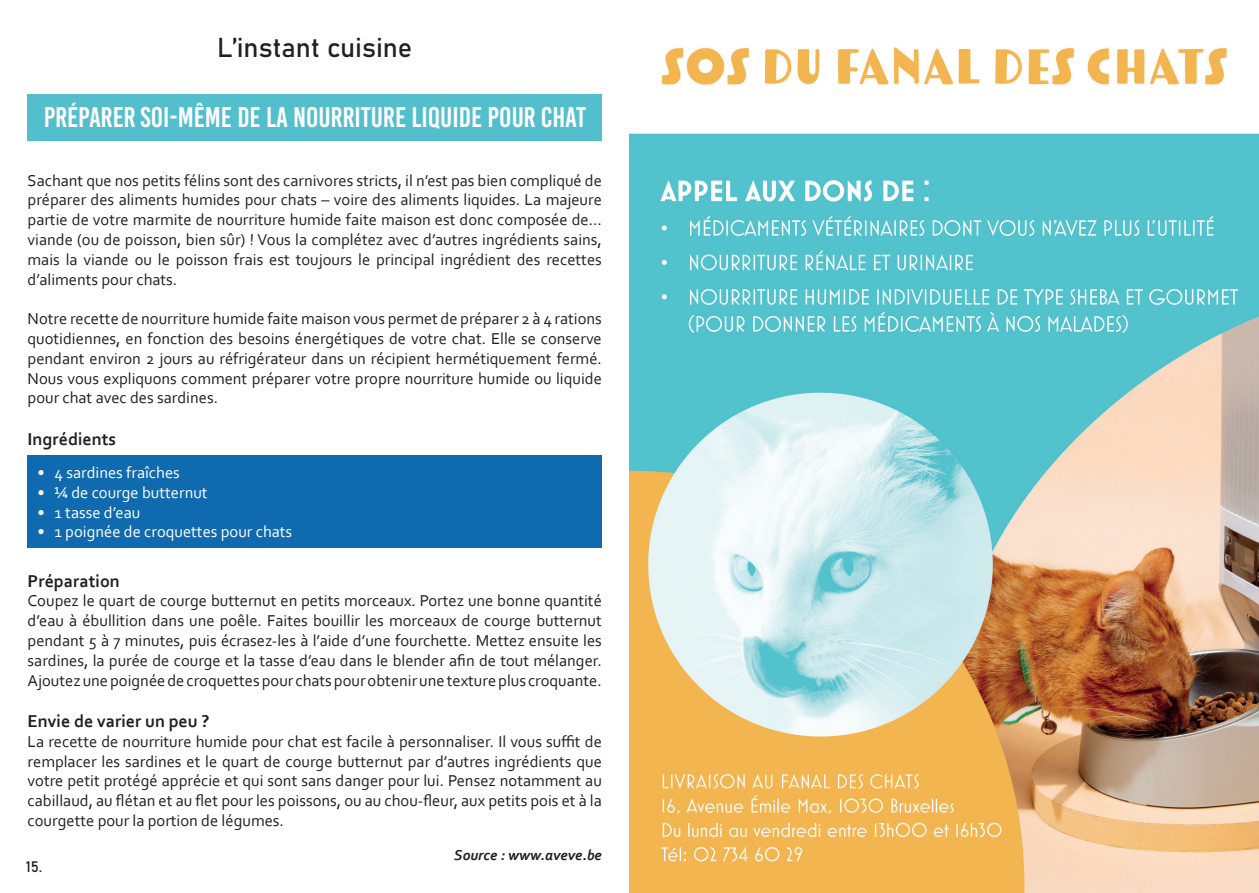
<style>
.page{position:relative;width:1259px;height:893px;background:#fff}
.page>*{position:absolute;margin:0;border:0;box-sizing:border-box;transform-origin:0 0}
.t1{font:28.5px "Bebas Kai";color:#fff}
.t2{font:27px "Bahnschrift";color:#231f20}
.t3{font:700 18px "Corbel";color:#231f20}
.t4{font:16.5px/19.8px "Corbel";color:#231f20;text-align:justify}
.t5{font:16.5px "Corbel";color:#fff}
.t6{font:italic 700 15px "Corbel";color:#231f20}
.t7{font:15px "Bahnschrift";color:#231f20}
</style>
<div class="page">
<div style="left:28px;top:455px;width:574px;height:93px;background:#106aaf"></div>
<img style="left:629px;top:47px;width:630px;height:846px">
<div style="left:28px;top:94px;width:574px;height:46px;background:#54bfcc"></div>
<h2 class="t2" style="left:217px;top:27px;width:197px">L’instant cuisine</h2>
<h1 class="t1" style="left:44px;top:102px;width:544px">PRÉPARER SOI-MÊME DE LA NOURRITURE LIQUIDE POUR CHAT</h1>
<p class="t4" style="left:28px;top:170px;width:576px">Sachant que nos petits félins sont des carnivores stricts, il n’est pas bien compliqué de préparer des aliments humides pour chats – voire des aliments liquides. La majeure partie de votre marmite de nourriture humide faite maison est donc composée de… viande (ou de poisson, bien sûr) ! Vous la complétez avec d’autres ingrédients sains, mais la viande ou le poisson frais est toujours le principal ingrédient des recettes d’aliments pour chats.</p>
<p class="t4" style="left:28px;top:308px;width:576px">Notre recette de nourriture humide faite maison vous permet de préparer 2 à 4 rations quotidiennes, en fonction des besoins énergétiques de votre chat. Elle se conserve pendant environ 2 jours au réfrigérateur dans un récipient hermétiquement fermé.<br>Nous vous expliquons comment préparer votre propre nourriture humide ou liquide pour chat avec des sardines.</p>
<p class="t3" style="left:28px;top:428px;width:90px">Ingrédients</p>
<p class="t5" style="left:38px;top:462px;width:144px">• 4 sardines fraîches</p>
<p class="t5" style="left:38px;top:482px;width:172px">• ¼ de courge butternut</p>
<p class="t5" style="left:38px;top:502px;width:104px">• 1 tasse d’eau</p>
<p class="t5" style="left:38px;top:522px;width:256px">• 1 poignée de croquettes pour chats</p>
<p class="t3" style="left:28px;top:569px;width:94px">Préparation</p>
<p class="t4" style="left:28px;top:591px;width:576px">Coupez le quart de courge butternut en petits morceaux. Portez une bonne quantité d’eau à ébullition dans une poêle. Faites bouillir les morceaux de courge butternut pendant 5 à 7 minutes, puis écrasez-les à l’aide d’une fourchette. Mettez ensuite les sardines, la purée de courge et la tasse d’eau dans le blender afin de tout mélanger.<br>Ajoutez une poignée de croquettes pour chats pour obtenir une texture plus croquante.</p>
<p class="t3" style="left:28px;top:710px;width:183px">Envie de varier un peu ?</p>
<p class="t4" style="left:28px;top:731px;width:576px">La recette de nourriture humide pour chat est facile à personnaliser. Il vous suffit de remplacer les sardines et le quart de courge butternut par d’autres ingrédients que votre petit protégé apprécie et qui sont sans danger pour lui. Pensez notamment au cabillaud, au flétan et au flet pour les poissons, ou au chou-fleur, aux petits pois et à la courgette pour la portion de légumes.</p>
<p class="t7" style="left:26px;top:855px;width:18px">15.</p>
<p class="t6" style="left:454px;top:846px;width:149px">Source : www.aveve.be</p>
</div>
